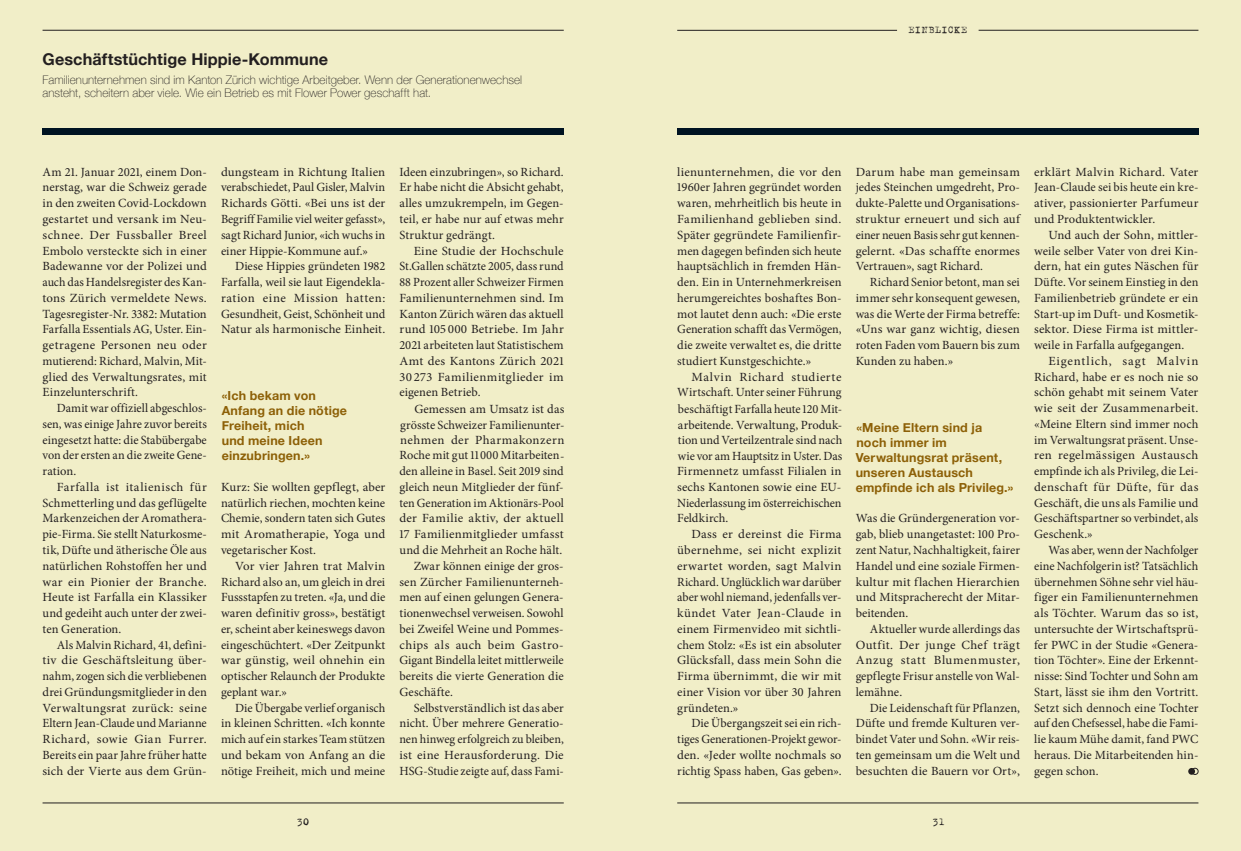
<style>
.page{position:relative;width:1241px;height:851px;background:#fff}
.page>*{position:absolute;margin:0;border:0;box-sizing:border-box;transform-origin:0 0}
.t1{font:700 16.25px "Helvetica Neue";letter-spacing:.005em;color:#231f20}
.t2{font:12.5px/15.8px "Minion Pro";letter-spacing:.005em;color:#231f20;text-align:justify}
.t3{font:700 12.5px/15px "Helvetica Neue";letter-spacing:.015em;color:#8d6007}
.t4{font:100 11.88px/13.8px "Helvetica Neue";letter-spacing:.01em;color:#231f20}
.t5{font:11.25px "Trixie Text";letter-spacing:.03em;color:#231f20}
</style>
<div class="page">
<div style="left:0;top:0;width:1240px;height:850px;background:#f1eec8"></div>
<hr style="left:43px;top:30px;width:520px;height:1px;background:#231f20">
<hr style="left:677px;top:30px;width:219px;height:1px;background:#231f20">
<hr style="left:978px;top:30px;width:220px;height:1px;background:#231f20">
<div style="left:43px;top:128px;width:520px;height:7px;background:#001322"></div>
<div style="left:677px;top:128px;width:521px;height:7px;background:#001322"></div>
<svg style="left:1187px;top:767px;width:7px;height:7px"></svg>
<div style="left:1191px;top:767px;width:7px;height:7px;border:1px solid #231f20;border-radius:50%"></div>
<hr style="left:43px;top:802px;width:520px;height:1px;background:#231f20">
<hr style="left:677px;top:802px;width:521px;height:1px;background:#231f20">
<h4 class="t1" style="left:43px;top:47px;width:287px">Geschäftstüchtige Hippie-Kommune</h4>
<p class="t4" style="left:43px;top:72px;width:481px">Familienunternehmen sind im Kanton Zürich wichtige Arbeitgeber. Wenn der Generationenwechsel ansteht, scheitern aber viele. Wie ein Betrieb es mit Flower Power geschafft hat.</p>
<p class="t5" style="left:908px;top:23px;width:60px">EINBLICKE</p>
<p class="t2" style="left:43px;top:164px;width:166px">Am 21. Januar 2021, einem Don&shy;nerstag, war die Schweiz gerade in den zweiten Covid-Lockdown gestartet und versank im Neu&shy;schnee. Der Fussballer Breel Embolo versteckte sich in einer Badewanne vor der Polizei und auch das Handelsregister des Kan&shy;tons Zürich vermeldete News.<br>Tagesregister-Nr. 3382: Mutation Farfalla Essentials AG, Uster. Ein&shy;getragene Personen neu oder mutierend: Richard, Malvin, Mit&shy;glied des Verwaltungsrates, mit Einzelunterschrift.</p>
<p class="t2" style="left:43px;top:400px;width:166px;text-indent:14px">Damit war offiziell abgeschlos&shy;sen, was einige Jahre zuvor bereits eingesetzt hatte: die Stabübergabe von der ersten an die zweite Gene&shy;ration.</p>
<p class="t2" style="left:43px;top:479px;width:166px;text-indent:14px">Farfalla ist italienisch für Schmetterling und das geflügelte Markenzeichen der Aromathera&shy;pie-Firma. Sie stellt Naturkosme&shy;tik, Düfte und ätherische Öle aus natürlichen Rohstoffen her und war ein Pionier der Branche.<br>Heute ist Farfalla ein Klassiker und gedeiht auch unter der zwei&shy;ten Generation.</p>
<p class="t2" style="left:43px;top:636px;width:166px;text-indent:14px">Als Malvin Richard, 41, defini&shy;tiv die Geschäftsleitung über&shy;nahm, zogen sich die verbliebenen drei Gründungsmitglieder in den Verwaltungsrat zurück: seine Eltern Jean-Claude und Marianne Richard, sowie Gian Furrer.<br>Bereits ein paar Jahre früher hatte sich der Vierte aus dem Grün-</p>
<p class="t2" style="left:221px;top:164px;width:166px">dungsteam in Richtung Italien verabschiedet, Paul Gisler, Malvin Richards Götti. «Bei uns ist der Begriff Familie viel weiter gefasst», sagt Richard Junior, «ich wuchs in einer Hippie-Kommune auf.»</p>
<p class="t2" style="left:221px;top:258px;width:166px;text-indent:14px">Diese Hippies gründeten 1982<br>Farfalla, weil sie laut Eigendekla&shy;ration eine Mission hatten:<br>Gesundheit, Geist, Schönheit und Natur als harmonische Einheit.</p>
<p class="t3" style="left:222px;top:388px;width:127px">«Ich bekam von<br>Anfang an die nötige<br>Freiheit, mich<br>und meine Ideen einzubringen.»</p>
<p class="t2" style="left:221px;top:479px;width:166px">Kurz: Sie wollten gepflegt, aber natürlich riechen, mochten keine Chemie, sondern taten sich Gutes mit Aromatherapie, Yoga und vegetarischer Kost.</p>
<p class="t2" style="left:221px;top:558px;width:166px;text-indent:14px">Vor vier Jahren trat Malvin Richard also an, um gleich in drei Fussstapfen zu treten. «Ja, und die waren definitiv gross», bestätigt er, scheint aber keineswegs davon eingeschüchtert. «Der Zeitpunkt war günstig, weil ohnehin ein optischer Relaunch der Produkte geplant war.»</p>
<p class="t2" style="left:221px;top:699px;width:166px;text-indent:14px">Die Übergabe verlief organisch in kleinen Schritten. «Ich konnte mich auf ein starkes Team stützen und bekam von Anfang an die nötige Freiheit, mich und meine</p>
<p class="t2" style="left:399px;top:164px;width:166px">Ideen einzubringen», so Richard.<br>Er habe nicht die Absicht gehabt, alles umzukrempeln, im Gegen&shy;teil, er habe nur auf etwas mehr Struktur gedrängt.</p>
<p class="t2" style="left:399px;top:243px;width:166px;text-indent:14px">Eine Studie der Hochschule St.Gallen schätzte 2005, dass rund 88 Prozent aller Schweizer Firmen Familienunternehmen sind. Im Kanton Zürich wären das aktuell rund 105 000 Betriebe. Im Jahr 2021 arbeiteten laut Statistischem Amt des Kantons Zürich 2021<br>30 273 Familienmitglieder im eigenen Betrieb.</p>
<p class="t2" style="left:399px;top:401px;width:166px;text-indent:15px">Gemessen am Umsatz ist das grösste Schweizer Familienunter&shy;nehmen der Pharmakonzern Roche mit gut 11000 Mitarbeiten&shy;den alleine in Basel. Seit 2019 sind gleich neun Mitglieder der fünf&shy;ten Generation im Aktionärs-Pool der Familie aktiv, der aktuell 17 Familienmitglieder umfasst und die Mehrheit an Roche hält.</p>
<p class="t2" style="left:399px;top:558px;width:166px;text-indent:14px">Zwar können einige der gros&shy;sen Zürcher Familienunterneh&shy;men auf einen gelungen Genera&shy;tionenwechsel verweisen. Sowohl bei Zweifel Weine und Pommes&shy;chips als auch beim Gastro-Gigant Bindella leitet mittlerweile bereits die vierte Generation die Geschäfte.</p>
<p class="t2" style="left:399px;top:699px;width:166px;text-indent:14px">Selbstverständlich ist das aber nicht. Über mehrere Generatio&shy;nen hinweg erfolgreich zu bleiben, ist eine Herausforderung. Die HSG-Studie zeigte auf, dass Fami-</p>
<p class="t2" style="left:677px;top:164px;width:166px">lienunternehmen, die vor den 1960er Jahren gegründet worden waren, mehrheitlich bis heute in Familienhand geblieben sind.<br>Später gegründete Familienfir&shy;men dagegen befinden sich heute hauptsächlich in fremden Hän&shy;den. Ein in Unternehmerkreisen herumgereichtes boshaftes Bon&shy;mot lautet denn auch: «Die erste Generation schafft das Vermögen, die zweite verwaltet es, die dritte studiert Kunstgeschichte.»</p>
<p class="t2" style="left:677px;top:369px;width:166px;text-indent:14px">Malvin Richard studierte Wirtschaft. Unter seiner Führung beschäftigt Farfalla heute 120 Mit&shy;arbeitende. Verwaltung, Produk&shy;tion und Verteilzentrale sind nach wie vor am Hauptsitz in Uster. Das Firmennetz umfasst Filialen in sechs Kantonen sowie eine EU-Niederlassung im österreichischen Feldkirch.</p>
<p class="t2" style="left:677px;top:526px;width:166px;text-indent:14px">Dass er dereinst die Firma übernehme, sei nicht explizit erwartet worden, sagt Malvin Richard. Unglücklich war darüber aber wohl niemand, jedenfalls ver&shy;kündet Vater Jean-Claude in einem Firmenvideo mit sichtli&shy;chem Stolz: «Es ist ein absoluter Glücksfall, dass mein Sohn die Firma übernimmt, die wir mit einer Vision vor über 30 Jahren gründeten.»</p>
<p class="t2" style="left:677px;top:715px;width:166px;text-indent:14px">Die Übergangszeit sei ein rich&shy;tiges Generationen-Projekt gewor&shy;den. «Jeder wollte nochmals so richtig Spass haben, Gas geben».</p>
<p class="t2" style="left:855px;top:164px;width:166px">Darum habe man gemeinsam jedes Steinchen umgedreht, Pro&shy;dukte-Palette und Organisations&shy;struktur erneuert und sich auf einer neuen Basis sehr gut kennen&shy;gelernt. «Das schaffte enormes Vertrauen», sagt Richard.</p>
<p class="t2" style="left:855px;top:274px;width:166px;text-indent:14px">Richard Senior betont, man sei immer sehr konsequent gewesen, was die Werte der Firma betreffe: «Uns war ganz wichtig, diesen roten Faden vom Bauern bis zum Kunden zu haben.»</p>
<p class="t3" style="left:855px;top:420px;width:159px">«Meine Eltern sind ja noch immer im<br>Verwaltungsrat präsent, unseren Austausch empfinde ich als Privileg.»</p>
<p class="t2" style="left:855px;top:510px;width:166px">Was die Gründergeneration vor&shy;gab, blieb unangetastet: 100 Pro&shy;zent Natur, Nachhaltigkeit, fairer Handel und eine soziale Firmen&shy;kultur mit flachen Hierarchien und Mitspracherecht der Mitar&shy;beitenden.</p>
<p class="t2" style="left:855px;top:621px;width:166px;text-indent:14px">Aktueller wurde allerdings das Outfit. Der junge Chef trägt Anzug statt Blumenmuster, gepflegte Frisur anstelle von Wal&shy;lemähne.</p>
<p class="t2" style="left:855px;top:699px;width:166px;text-indent:14px">Die Leidenschaft für Pflanzen, Düfte und fremde Kulturen ver&shy;bindet Vater und Sohn. «Wir reis&shy;ten gemeinsam um die Welt und besuchten die Bauern vor Ort»,</p>
<p class="t2" style="left:1033px;top:164px;width:166px">erklärt Malvin Richard. Vater Jean-Claude sei bis heute ein kre&shy;ativer, passionierter Parfumeur und Produktentwickler.</p>
<p class="t2" style="left:1033px;top:227px;width:166px;text-indent:14px">Und auch der Sohn, mittler&shy;weile selber Vater von drei Kin&shy;dern, hat ein gutes Näschen für Düfte. Vor seinem Einstieg in den Familienbetrieb gründete er ein Start-up im Duft- und Kosmetik&shy;sektor. Diese Firma ist mittler&shy;weile in Farfalla aufgegangen.</p>
<p class="t2" style="left:1033px;top:353px;width:166px;text-indent:14px">Eigentlich, sagt Malvin Richard, habe er es noch nie so schön gehabt mit seinem Vater wie seit der Zusammenarbeit. «Meine Eltern sind immer noch im Verwaltungsrat präsent. Unse&shy;ren regelmässigen Austausch empfinde ich als Privileg, die Lei&shy;denschaft für Düfte, für das Geschäft, die uns als Familie und Geschäftspartner so verbindet, als Geschenk.»</p>
<p class="t2" style="left:1033px;top:542px;width:166px;text-indent:14px">Was aber, wenn der Nachfolger eine Nachfolgerin ist? Tatsächlich übernehmen Söhne sehr viel häu&shy;figer ein Familienunternehmen als Töchter. Warum das so ist, untersuchte der Wirtschaftsprü&shy;fer PWC in der Studie «Genera&shy;tion Töchter». Eine der Erkennt&shy;nisse: Sind Tochter und Sohn am Start, lässt sie ihm den Vortritt.<br>Setzt sich dennoch eine Tochter auf den Chefsessel, habe die Fami&shy;lie kaum Mühe damit, fand PWC heraus. Die Mitarbeitenden hin&shy;gegen schon.</p>
<p class="t5" style="left:297px;top:815px;width:14px">30</p>
<p class="t5" style="left:932px;top:815px;width:14px">31</p>
</div>
